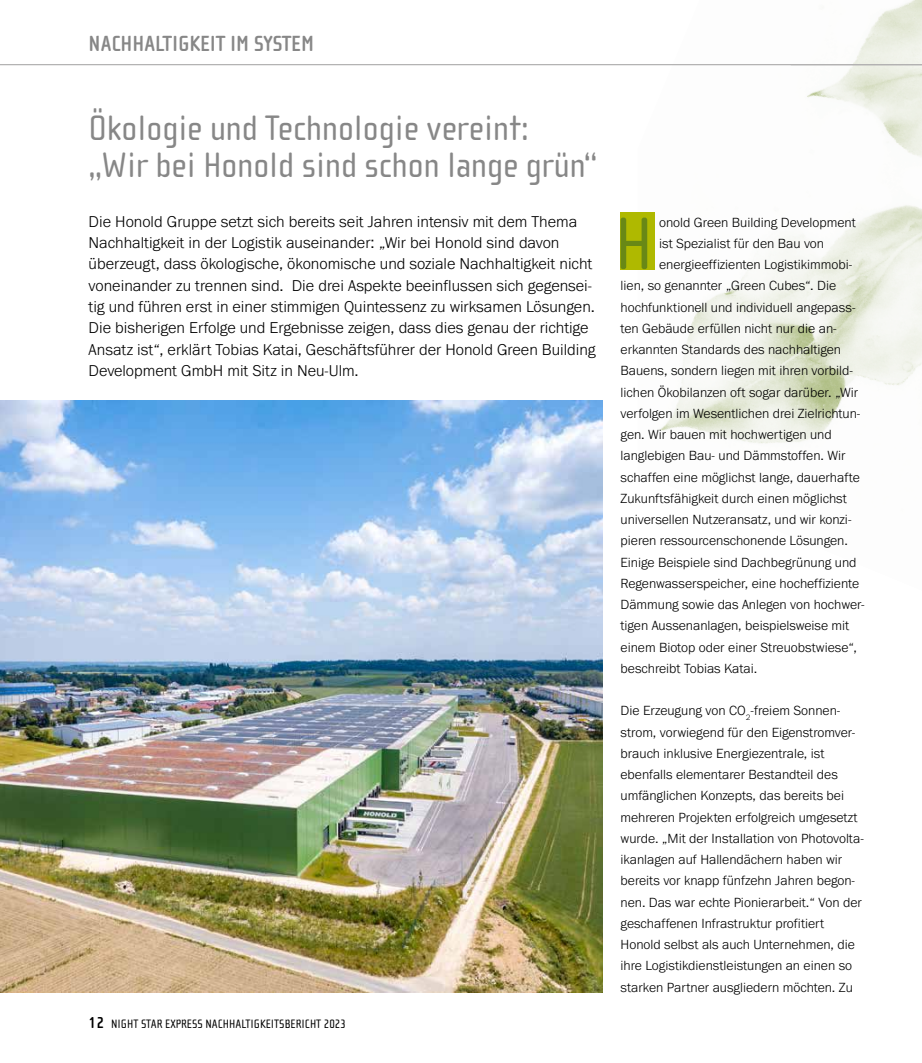
<style>
.page{position:relative;width:922px;height:1063px;background:#fff}
.page>*{position:absolute;margin:0;border:0;box-sizing:border-box;transform-origin:0 0}
.t1{font:76.38px "Cholla Sans OT";color:#688816}
.t2{font:36.25px/37.5px "Cholla Sans OT";color:#878787}
.t3{font:700 22.5px "Cholla Sans OT";color:#878787}
.t4{font:300 16.25px/21.2px "Franklin Gothic URW";color:#000}
.t5{font:300 13.75px/21.2px "Franklin Gothic URW";color:#000}
.t6{font:12.5px "Cholla Sans OT";color:#000}
.s1{font-weight:700;font-size:16.25px}
</style>
<div class="page">
<img style="left:637px;top:0;width:284px;height:444px">
<div style="left:620px;top:212px;width:35px;height:57px;background:#afb900"></div>
<img style="left:0;top:400px;width:602px;height:592px">
<hr style="left:0;top:64px;width:921px;height:1px;background:#b3b2b2">
<h3 class="t3" style="left:89px;top:31px;width:227px">NACHHALTIGKEIT IM SYSTEM</h3>
<h2 class="t2" style="left:89px;top:109px;width:510px">Ökologie und Technologie vereint: „Wir bei Honold sind schon lange grün“</h2>
<p class="t4" style="left:89px;top:211px;width:508px">Die Honold Gruppe setzt sich bereits seit Jahren intensiv mit dem Thema Nachhaltigkeit in der Logistik auseinander: „Wir bei Honold sind davon überzeugt, dass ökologische, ökonomische und soziale Nachhaltigkeit nicht voneinander zu trennen sind. Die drei Aspekte beeinflussen sich gegensei&shy;tig und führen erst in einer stimmigen Quintessenz zu wirksamen Lösungen.<br>Die bisherigen Erfolge und Ergebnisse zeigen, dass dies genau der richtige Ansatz ist“, erklärt Tobias Katai, Geschäftsführer der Honold Green Building Development GmbH mit Sitz in Neu-Ulm.</p>
<p class="t6" style="left:89px;top:1018px;width:259px"><span class="s1">12</span> NIGHT STAR EXPRESS NACHHALTIGKEITSBERICHT 2023</p>
<h1 class="t1" style="left:614px;top:203px;width:40px">H</h1>
<p class="t5" style="left:659px;top:211px;width:198px">onold Green Building Development</p>
<p class="t5" style="left:659px;top:232px;width:166px">ist Spezialist für den Bau von</p>
<p class="t5" style="left:659px;top:254px;width:195px">energieeffizienten Logistikimmobi-</p>
<p class="t5" style="left:620px;top:275px;width:217px">lien, so genannter „Green Cubes“. Die</p>
<p class="t5" style="left:620px;top:296px;width:236px">hochfunktionell und individuell angepass-</p>
<p class="t5" style="left:620px;top:317px;width:218px">ten Gebäude erfüllen nicht nur die an-</p>
<p class="t5" style="left:620px;top:339px;width:222px">erkannten Standards des nachhaltigen</p>
<p class="t5" style="left:620px;top:360px;width:234px">Bauens, sondern liegen mit ihren vorbild-</p>
<p class="t5" style="left:620px;top:381px;width:239px">lichen Ökobilanzen oft sogar darüber. „Wir</p>
<p class="t5" style="left:620px;top:402px;width:241px">verfolgen im Wesentlichen drei Zielrichtun-</p>
<p class="t5" style="left:620px;top:424px;width:213px">gen. Wir bauen mit hochwertigen und</p>
<p class="t5" style="left:620px;top:445px;width:226px">langlebigen Bau- und Dämmstoffen. Wir</p>
<p class="t5" style="left:620px;top:466px;width:241px">schaffen eine möglichst lange, dauerhafte</p>
<p class="t5" style="left:620px;top:487px;width:228px">Zukunftsfähigkeit durch einen möglichst</p>
<p class="t5" style="left:620px;top:509px;width:232px">universellen Nutzeransatz, und wir konzi-</p>
<p class="t5" style="left:620px;top:530px;width:229px">pieren ressourcenschonende Lösungen.</p>
<p class="t5" style="left:620px;top:551px;width:237px">Einige Beispiele sind Dachbegrünung und</p>
<p class="t5" style="left:620px;top:572px;width:240px">Regenwasserspeicher, eine hocheffiziente</p>
<p class="t5" style="left:620px;top:594px;width:245px">Dämmung sowie das Anlegen von hochwer-</p>
<p class="t5" style="left:620px;top:615px;width:230px">tigen Aussenanlagen, beispielsweise mit</p>
<p class="t5" style="left:620px;top:636px;width:238px">einem Biotop oder einer Streuobstwiese“,</p>
<p class="t5" style="left:620px;top:657px;width:138px">beschreibt Tobias Katai.</p>
<p class="t5" style="left:620px;top:700px;width:245px">Die Erzeugung von CO<sub>2</sub>-freiem Sonnen&shy;strom, vorwiegend für den Eigenstromver&shy;brauch inklusive Energiezentrale, ist ebenfalls elementarer Bestandteil des umfänglichen Konzepts, das bereits bei mehreren Projekten erfolgreich umgesetzt wurde. „Mit der Installation von Photovolta&shy;ikanlagen auf Hallendächern haben wir bereits vor knapp fünfzehn Jahren begon&shy;nen. Das war echte Pionierarbeit.“ Von der geschaffenen Infrastruktur profitiert Honold selbst als auch Unternehmen, die ihre Logistikdienstleistungen an einen so starken Partner ausgliedern möchten. Zu</p>
</div>
